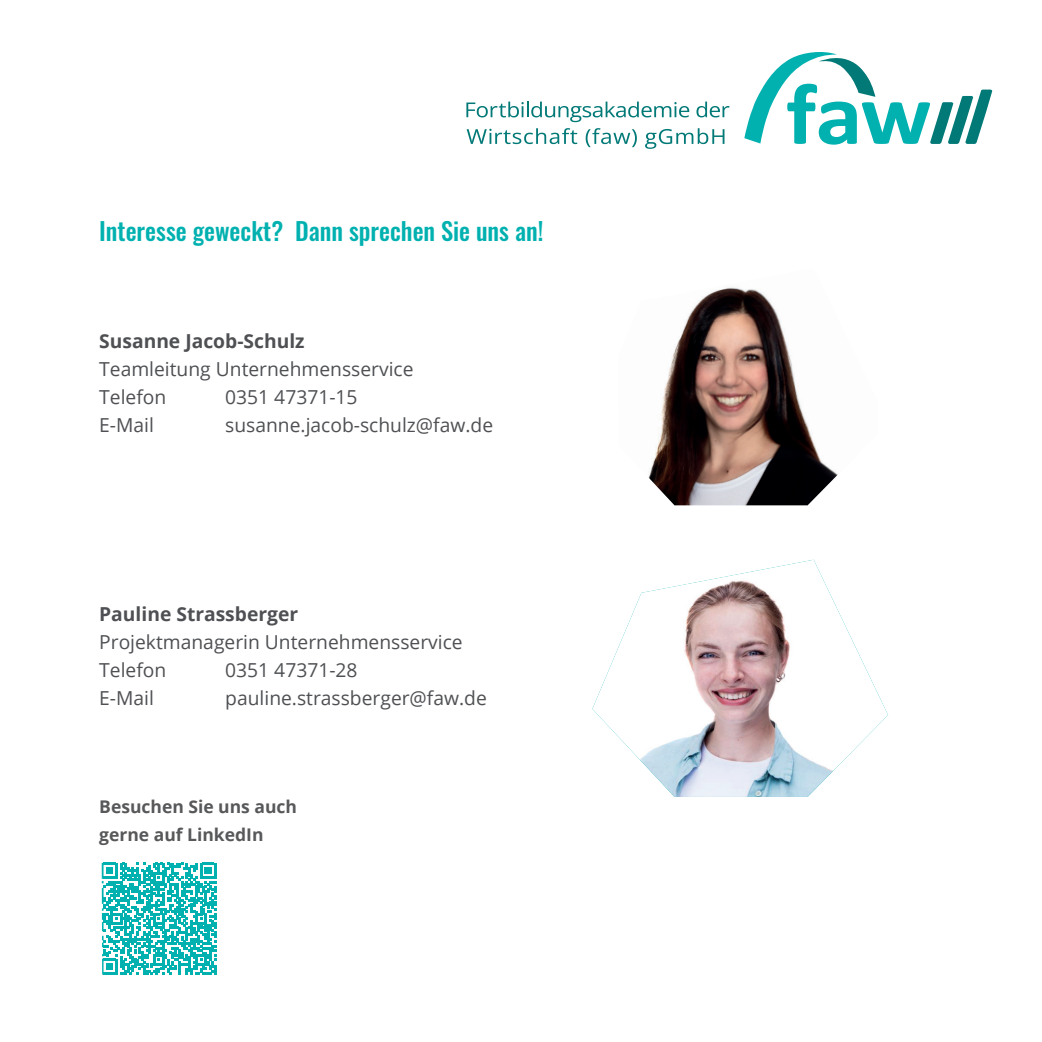
<style>
.page{position:relative;width:1042px;height:1042px;background:#fff}
.page>*{position:absolute;margin:0;border:0;box-sizing:border-box;transform-origin:0 0}
.t1{font:24.5px "Oswald";color:#00b1b0}
.t2{font:19.25px/28px "Open Sans";color:#4e5053}
.t3{font:700 19.25px "Open Sans";color:#4e5053}
.t4{font:700 17.5px/28px "Open Sans";color:#57585a}
</style>
<div class="page">
<img style="left:648px;top:287px;width:190px;height:218px">
<img style="left:592px;top:560px;width:296px;height:237px">
<svg style="left:744px;top:52px;width:248px;height:93px"></svg>
<svg style="left:466px;top:102px;width:223px;height:20px"></svg>
<svg style="left:696px;top:102px;width:33px;height:15px"></svg>
<svg style="left:467px;top:128px;width:110px;height:16px"></svg>
<svg style="left:586px;top:128px;width:51px;height:19px"></svg>
<svg style="left:645px;top:128px;width:79px;height:21px"></svg>
<svg style="left:102px;top:863px;width:114px;height:111px"></svg>
<p class="t1" style="left:99px;top:209px;width:446px">Interesse geweckt? Dann sprechen Sie uns an!</p>
<p class="t3" style="left:99px;top:327px;width:207px">Susanne Jacob-Schulz</p>
<p class="t2" style="left:99px;top:354px;width:316px">Teamleitung Unternehmensservice<br>Telefon</p>
<p class="t2" style="left:225px;top:382px;width:134px">0351 47371-15</p>
<p class="t2" style="left:99px;top:410px;width:56px">E-Mail</p>
<p class="t2" style="left:225px;top:410px;width:269px">susanne.jacob-schulz@faw.de</p>
<p class="t3" style="left:99px;top:600px;width:200px">Pauline Strassberger</p>
<p class="t2" style="left:99px;top:627px;width:365px">Projektmanagerin Unternehmensservice<br>Telefon</p>
<p class="t2" style="left:225px;top:655px;width:134px">0351 47371-28</p>
<p class="t2" style="left:99px;top:683px;width:56px">E-Mail</p>
<p class="t2" style="left:225px;top:683px;width:263px">pauline.strassberger@faw.de</p>
<p class="t4" style="left:99px;top:792px;width:199px">Besuchen Sie uns auch gerne auf LinkedIn</p>
</div>
